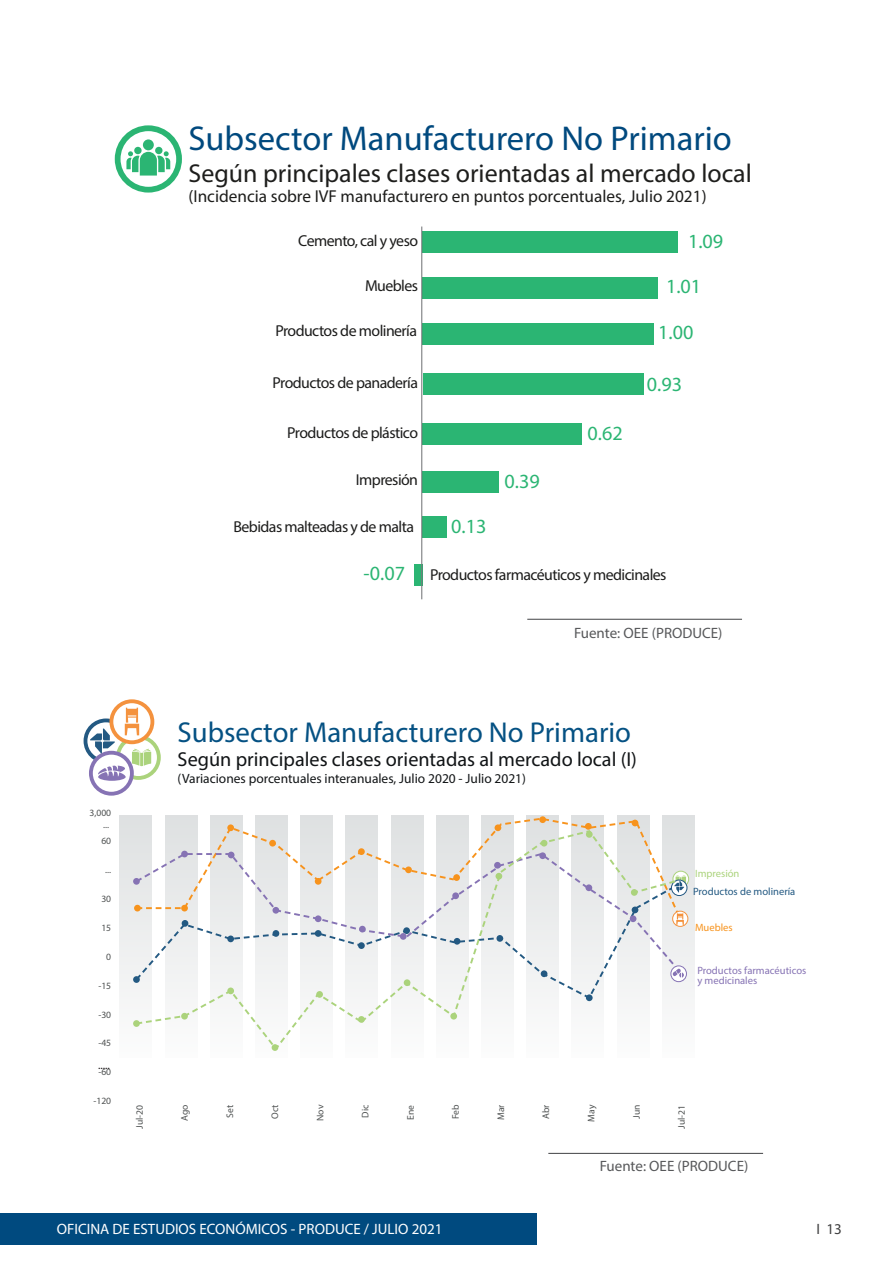
<style>
.page{position:relative;width:893px;height:1263px;background:#fff}
.page>*{position:absolute;margin:0;border:0;box-sizing:border-box;transform-origin:0 0}
.t1{font:700 34.5px "Pluto Sans Cond";color:#00497e}
.t2{font:700 28.8px "Pluto Sans Cond";color:#055183}
.t3{font:700 25.95px "Pluto Sans Cond";color:#1e1e1c}
.t4{font:700 20.25px "Pluto Sans Cond";color:#111416}
.t5{font:700 20.1px "Pluto Sans Cond";color:#2bb573}
.t6{font:300 17.25px "Pluto Sans Cond";color:#1d1d1b}
.t7{font:15.9px "Pluto Sans Cond";letter-spacing:-.035em;color:#1c1c1b}
.t8{font:15px "Myriad Pro";color:#fff}
.t9{font:15px "Myriad Pro";color:#57585a}
.t10{font:15px "Myriad Pro";color:#3e3e3f}
.t11{font:300 13.5px "Pluto Sans Cond";color:#111416}
.t12{font:11.55px "Myriad Pro";color:#231f20}
.t13{font:10.5px/9.6px "Pluto Sans Cond";color:#8673b4}
.t14{font:10.5px "Pluto Sans Cond";color:#235982}
.t15{font:10.5px "Pluto Sans Cond";color:#abd37c}
.t16{font:10.5px "Pluto Sans Cond";color:#f7931d}
.t17{font:300 9.6px "Pluto Sans Cond";color:#4f5252}
</style>
<div class="page">
<div style="left:0;top:1213px;width:536px;height:32px;background:#004a7f"></div>
<svg style="left:118px;top:128px;width:61px;height:62px"></svg>
<div style="left:115px;top:125px;width:67px;height:68px;border:6px solid #2bb573;border-radius:50%"></div>
<svg style="left:126px;top:139px;width:44px;height:37px"></svg>
<div style="left:422px;top:231px;width:255px;height:22px;background:#2bb573"></div>
<div style="left:423px;top:373px;width:220px;height:22px;background:#2bb573"></div>
<div style="left:422px;top:277px;width:235px;height:22px;background:#2bb573"></div>
<div style="left:422px;top:471px;width:77px;height:22px;background:#2bb573"></div>
<div style="left:422px;top:323px;width:232px;height:21px;background:#2bb573"></div>
<div style="left:423px;top:423px;width:159px;height:22px;background:#2bb573"></div>
<div style="left:422px;top:516px;width:25px;height:22px;background:#2bb573"></div>
<div style="left:414px;top:564px;width:8px;height:22px;background:#2bb573"></div>
<hr style="left:421px;top:227px;width:1px;height:372px;background:#6d6e71">
<hr style="left:527px;top:619px;width:215px;height:1px;background:#57585a">
<svg style="left:119px;top:815px;width:576px;height:211px"></svg>
<svg style="left:85px;top:720px;width:41px;height:41px"></svg>
<div style="left:84px;top:718px;width:44px;height:45px;border:4px solid #235982;border-radius:50%"></div>
<svg style="left:118px;top:737px;width:41px;height:41px"></svg>
<div style="left:116px;top:735px;width:45px;height:45px;border:4px solid #abd37c;border-radius:50%"></div>
<svg style="left:111px;top:701px;width:41px;height:41px"></svg>
<div style="left:109px;top:699px;width:45px;height:45px;border:4px solid #f4923e;border-radius:50%"></div>
<svg style="left:91px;top:753px;width:41px;height:41px"></svg>
<div style="left:89px;top:751px;width:45px;height:45px;border:4px solid #8673b4;border-radius:50%"></div>
<svg style="left:125px;top:708px;width:14px;height:27px"></svg>
<svg style="left:98px;top:766px;width:28px;height:15px"></svg>
<svg style="left:90px;top:728px;width:25px;height:25px"></svg>
<svg style="left:132px;top:749px;width:19px;height:17px"></svg>
<svg style="left:134px;top:973px;width:225px;height:15px"></svg>
<svg style="left:134px;top:852px;width:225px;height:121px"></svg>
<svg style="left:134px;top:988px;width:230px;height:62px"></svg>
<div style="left:133px;top:976px;width:7px;height:7px;background:#235982;border-radius:50%"></div>
<div style="left:133px;top:1020px;width:7px;height:7px;background:#abd37c;border-radius:50%"></div>
<div style="left:133px;top:878px;width:7px;height:7px;background:#8673b4;border-radius:50%"></div>
<div style="left:181px;top:1013px;width:7px;height:6px;background:#abd37c;border-radius:50%"></div>
<div style="left:182px;top:920px;width:6px;height:7px;background:#235982;border-radius:50%"></div>
<div style="left:227px;top:987px;width:7px;height:7px;background:#abd37c;border-radius:50%"></div>
<div style="left:227px;top:935px;width:7px;height:7px;background:#235982;border-radius:50%"></div>
<div style="left:273px;top:930px;width:6px;height:7px;background:#235982;border-radius:50%"></div>
<div style="left:272px;top:1044px;width:6px;height:7px;background:#abd37c;border-radius:50%"></div>
<div style="left:315px;top:930px;width:6px;height:7px;background:#235982;border-radius:50%"></div>
<div style="left:316px;top:991px;width:7px;height:7px;background:#abd37c;border-radius:50%"></div>
<div style="left:672px;top:911px;width:16px;height:16px;border:1px solid #f4923e;border-radius:50%"></div>
<svg style="left:673px;top:871px;width:16px;height:16px"></svg>
<div style="left:672px;top:871px;width:17px;height:16px;border:1px solid #abd37c;border-radius:50%"></div>
<svg style="left:671px;top:966px;width:15px;height:16px"></svg>
<div style="left:670px;top:965px;width:17px;height:17px;border:1px solid #8673b4;border-radius:50%"></div>
<svg style="left:681px;top:969px;width:3px;height:8px"></svg>
<div style="left:671px;top:879px;width:16px;height:17px;border:1px solid #235982;border-radius:50%"></div>
<svg style="left:135px;top:817px;width:551px;height:108px"></svg>
<svg style="left:359px;top:829px;width:322px;height:195px"></svg>
<hr style="left:548px;top:1153px;width:215px;height:1px;background:#57585a">
<p class="t1" style="left:188px;top:118px;width:545px">Subsector Manufacturero No Primario</p>
<p class="t3" style="left:188px;top:157px;width:565px">Según principales clases orientadas al mercado local</p>
<p class="t6" style="left:188px;top:186px;width:520px">(Incidencia sobre IVF manufacturero en puntos porcentuales, Julio 2021)</p>
<p class="t7" style="left:298px;top:231px;width:121px">Cemento, cal y yeso</p>
<p class="t7" style="left:365px;top:276px;width:55px">Muebles</p>
<p class="t7" style="left:275px;top:321px;width:143px">Productos de molinería</p>
<p class="t5" style="left:688px;top:229px;width:37px">1.09</p>
<p class="t5" style="left:666px;top:274px;width:37px">1.01</p>
<p class="t5" style="left:658px;top:320px;width:37px">1.00</p>
<p class="t7" style="left:273px;top:372px;width:147px">Productos de panadería</p>
<p class="t5" style="left:647px;top:371px;width:37px">0.93</p>
<p class="t7" style="left:287px;top:423px;width:132px">Productos de plástico</p>
<p class="t5" style="left:587px;top:420px;width:37px">0.62</p>
<p class="t7" style="left:356px;top:470px;width:64px">Impresión</p>
<p class="t5" style="left:504px;top:469px;width:37px">0.39</p>
<p class="t7" style="left:233px;top:516px;width:182px">Bebidas malteadas y de malta</p>
<p class="t5" style="left:451px;top:514px;width:37px">0.13</p>
<p class="t5" style="left:364px;top:561px;width:43px">-0.07</p>
<p class="t7" style="left:430px;top:565px;width:238px">Productos farmacéuticos y medicinales</p>
<p class="t9" style="left:574px;top:623px;width:150px">Fuente: OEE (PRODUCE)</p>
<p class="t17" style="left:89px;top:806px;width:23px">3,000</p>
<p class="t17" style="left:101px;top:835px;width:11px">60</p>
<p class="t17" style="left:105px;top:864px;width:7px">...</p>
<p class="t17" style="left:101px;top:893px;width:11px">30</p>
<p class="t17" style="left:101px;top:922px;width:11px">15</p>
<p class="t17" style="left:106px;top:951px;width:6px">0</p>
<p class="t17" style="left:98px;top:979px;width:14px">-15</p>
<p class="t17" style="left:98px;top:1008px;width:14px">-30</p>
<p class="t17" style="left:98px;top:1037px;width:14px">-45</p>
<p class="t17" style="left:98px;top:1066px;width:14px">-60</p>
<p class="t17" style="left:93px;top:1095px;width:19px">-120</p>
<p class="t17" style="left:103px;top:819px;width:7px">...</p>
<p class="t12" style="left:98px;top:1058px;width:13px">.....</p>
<p class="t2" style="left:178px;top:715px;width:455px">Subsector Manufacturero No Primario</p>
<p class="t4" style="left:178px;top:747px;width:461px">Según principales clases orientadas al mercado local (I)</p>
<p class="t11" style="left:178px;top:770px;width:350px">(Variaciones porcentuales interanuales, Julio 2020 - Julio 2021)</p>
<p class="t15" style="left:695px;top:867px;width:46px">Impresión</p>
<p class="t14" style="left:693px;top:885px;width:104px">Productos de molinería</p>
<p class="t16" style="left:695px;top:921px;width:39px">Muebles</p>
<p class="t13" style="left:697px;top:965px;width:110px">Productos farmacéuticos y medicinales</p>
<p class="t17" style="left:134px;top:1129px;width:25px;rotate:-90deg">Jul-20</p>
<p class="t17" style="left:179px;top:1121px;width:18px;rotate:-90deg">Ago</p>
<p class="t17" style="left:224px;top:1117px;width:14px;rotate:-90deg">Set</p>
<p class="t17" style="left:269px;top:1119px;width:16px;rotate:-90deg">Oct</p>
<p class="t17" style="left:314px;top:1121px;width:18px;rotate:-90deg">Nov</p>
<p class="t17" style="left:359px;top:1118px;width:14px;rotate:-90deg">Dic</p>
<p class="t17" style="left:405px;top:1119px;width:16px;rotate:-90deg">Ene</p>
<p class="t17" style="left:450px;top:1119px;width:16px;rotate:-90deg">Feb</p>
<p class="t17" style="left:495px;top:1120px;width:17px;rotate:-90deg">Mar</p>
<p class="t17" style="left:540px;top:1119px;width:16px;rotate:-90deg">Abr</p>
<p class="t17" style="left:585px;top:1121px;width:18px;rotate:-90deg">May</p>
<p class="t17" style="left:630px;top:1119px;width:16px;rotate:-90deg">Jun</p>
<p class="t17" style="left:676px;top:1129px;width:25px;rotate:-90deg">Jul-21</p>
<p class="t9" style="left:600px;top:1157px;width:150px">Fuente: OEE (PRODUCE)</p>
<p class="t8" style="left:57px;top:1220px;width:387px">OFICINA DE ESTUDIOS ECONÓMICOS - PRODUCE / JULIO 2021</p>
<p class="t10" style="left:816px;top:1220px;width:27px">I 13</p>
</div>
